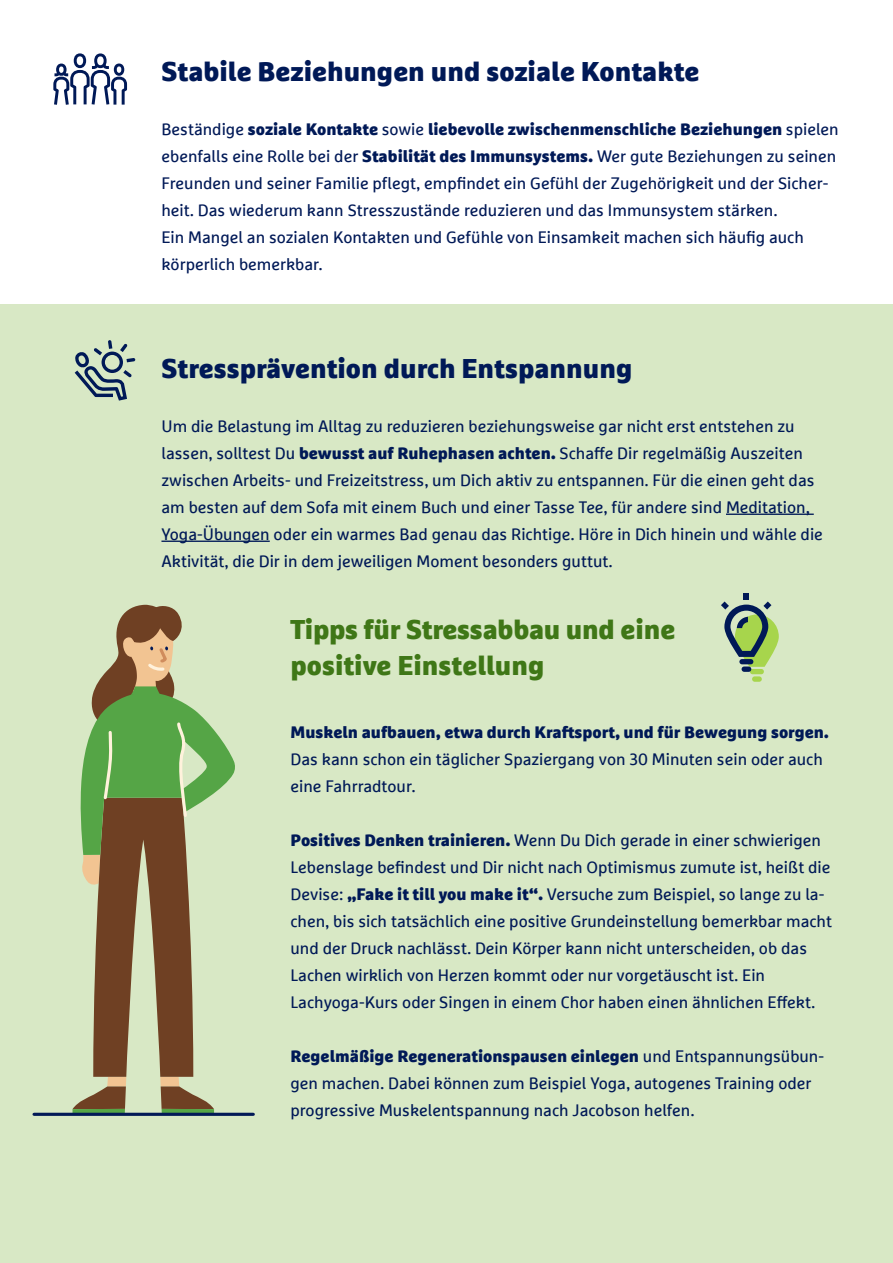
<style>
.page{position:relative;width:893px;height:1263px;background:#fff}
.page>*{position:absolute;margin:0;border:0;box-sizing:border-box;transform-origin:0 0}
.t1{font:900 27px "Marselisfor Ru V";color:#001957}
.t2{font:900 27px/36px "Marselisfor Ru V";letter-spacing:-.005em;color:#3f7717}
.t3{font:16.5px/27px "Marselisfor Ru V";color:#001957}
.t4{font:900 16.5px "Marselisfor Ru V";color:#001957}
.s1{font-weight:900}
</style>
<div class="page">
<div style="left:0;top:304px;width:893px;height:959px;background:#d8e8c5"></div>
<hr style="left:726px;top:514px;width:88px;height:1px;background:#001957">
<hr style="left:161px;top:541px;width:109px;height:1px;background:#001957">
<svg style="left:53px;top:53px;width:74px;height:52px"></svg>
<svg style="left:75px;top:340px;width:60px;height:61px"></svg>
<svg style="left:73px;top:605px;width:163px;height:508px"></svg>
<hr style="left:34px;top:1113px;width:219px;height:3px;background:#021957">
<svg style="left:721px;top:593px;width:58px;height:89px"></svg>
<h1 class="t1" style="left:161px;top:54px;width:539px">Stabile Beziehungen und soziale Kontakte</h1>
<p class="t3" style="left:161px;top:115px;width:679px">Beständige <span class="s1">soziale Kontakte</span> sowie <span class="s1">liebevolle zwischenmenschliche Beziehungen</span> spielen ebenfalls eine Rolle bei der <span class="s1">Stabilität des Immunsystems.</span> Wer gute Beziehungen zu seinen Freunden und seiner Familie pflegt, empfindet ein Gefühl der Zugehörigkeit und der Sicher&shy;heit. Das wiederum kann Stresszustände reduzieren und das Immunsystem stärken.<br>Ein Mangel an sozialen Kontakten und Gefühle von Einsamkeit machen sich häufig auch körperlich bemerkbar.</p>
<h1 class="t1" style="left:161px;top:351px;width:473px">Stressprävention durch Entspannung</h1>
<p class="t3" style="left:161px;top:412px;width:663px">Um die Belastung im Alltag zu reduzieren beziehungsweise gar nicht erst entstehen zu lassen, solltest Du <span class="s1">bewusst auf Ruhephasen achten.</span> Schaffe Dir regelmäßig Auszeiten zwischen Arbeits- und Freizeitstress, um Dich aktiv zu entspannen. Für die einen geht das am besten auf dem Sofa mit einem Buch und einer Tasse Tee, für andere sind Meditation, Yoga-Übungen oder ein warmes Bad genau das Richtige. Höre in Dich hinein und wähle die Aktivität, die Dir in dem jeweiligen Moment besonders guttut.</p>
<h1 class="t2" style="left:290px;top:611px;width:387px">Tipps für Stressabbau und eine positive Einstellung</h1>
<p class="t4" style="left:290px;top:722px;width:540px">Muskeln aufbauen, etwa durch Kraftsport, und für Bewegung sorgen.</p>
<p class="t3" style="left:290px;top:745px;width:534px">Das kann schon ein täglicher Spaziergang von 30 Minuten sein oder auch eine Fahrradtour.</p>
<p class="t3" style="left:290px;top:826px;width:543px"><span class="s1">Positives Denken trainieren.</span> Wenn Du Dich gerade in einer schwierigen Lebenslage befindest und Dir nicht nach Optimismus zumute ist, heißt die Devise: <span class="s1">„Fake it till you make it“.</span> Versuche zum Beispiel, so lange zu la&shy;chen, bis sich tatsächlich eine positive Grundeinstellung bemerkbar macht und der Druck nachlässt. Dein Körper kann nicht unterscheiden, ob das Lachen wirklich von Herzen kommt oder nur vorgetäuscht ist. Ein Lachyoga-Kurs oder Singen in einem Chor haben einen ähnlichen Effekt.</p>
<p class="t3" style="left:290px;top:1042px;width:535px"><span class="s1">Regelmäßige Regenerationspausen einlegen</span> und Entspannungsübun&shy;gen machen. Dabei können zum Beispiel Yoga, autogenes Training oder progressive Muskelentspannung nach Jacobson helfen.</p>
</div>
